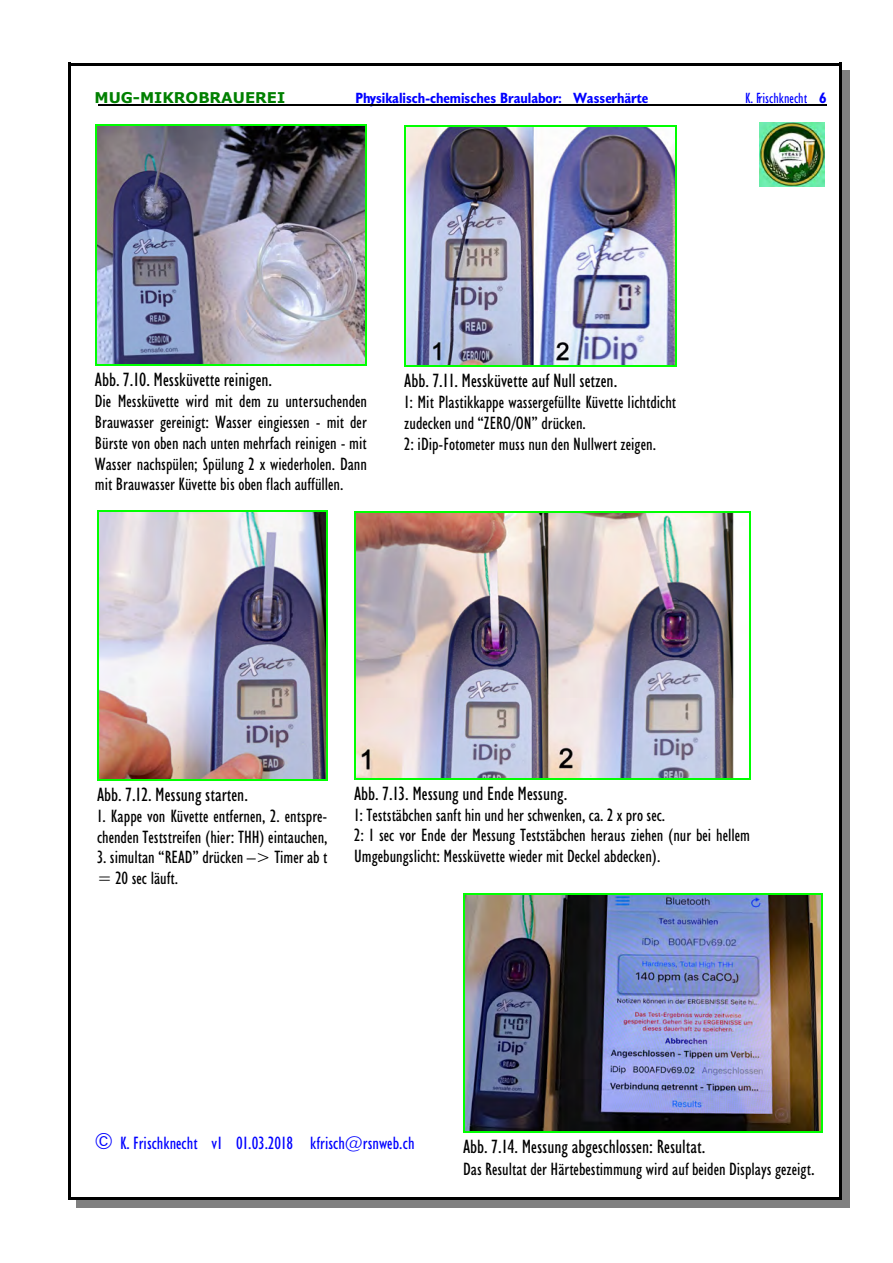
<style>
.page{position:relative;width:893px;height:1263px;background:#fff}
.page>*{position:absolute;margin:0;border:0;box-sizing:border-box;transform-origin:0 0}
.t1{font:condensed 19.5px "Humanist 521 BT";color:#000}
.t2{font:condensed 18px/20.9px "Humanist 521 BT";color:#000}
.t3{font:condensed 18px "Humanist 521 BT";color:#00f}
.t4{font:700 condensed 15px "Humanist 521 BT";color:#00f}
.t5{font:700 15px "Verdana";color:#008000}
.t6{font:condensed 15px "Humanist 521 BT";color:#00f}
.s1{font-weight:700}
.s2{font-size:22.5px}
.s3{font-size:19.5px}
</style>
<div class="page">
<hr style="left:68px;top:63px;width:3px;height:1137px;background:#000">
<hr style="left:839px;top:63px;width:3px;height:1137px;background:#000">
<hr style="left:68px;top:63px;width:773px;height:3px;background:#000">
<hr style="left:68px;top:1197px;width:773px;height:3px;background:#000">
<div style="left:842px;top:71px;width:7px;height:1137px;background:#808080"></div>
<div style="left:76px;top:1200px;width:773px;height:8px;background:#808080"></div>
<hr style="left:98px;top:105px;width:728px;height:1px;background:#000">
<img style="left:406px;top:126px;width:269px;height:239px">
<hr style="left:404px;top:125px;width:2px;height:241px;background:#0f0">
<hr style="left:675px;top:125px;width:1px;height:241px;background:#0f0">
<hr style="left:404px;top:125px;width:272px;height:1px;background:#0f0">
<hr style="left:404px;top:365px;width:272px;height:2px;background:#0f0">
<img style="left:96px;top:126px;width:270px;height:238px">
<hr style="left:95px;top:124px;width:1px;height:241px;background:#0f0">
<hr style="left:366px;top:124px;width:1px;height:241px;background:#0f0">
<hr style="left:95px;top:124px;width:272px;height:2px;background:#0f0">
<hr style="left:95px;top:364px;width:272px;height:2px;background:#0f0">
<img style="left:98px;top:511px;width:228px;height:268px">
<hr style="left:97px;top:510px;width:1px;height:270px;background:#0f0">
<hr style="left:326px;top:510px;width:1px;height:270px;background:#0f0">
<hr style="left:97px;top:510px;width:230px;height:1px;background:#0f0">
<hr style="left:97px;top:779px;width:230px;height:1px;background:#0f0">
<img style="left:356px;top:513px;width:378px;height:265px">
<hr style="left:354px;top:512px;width:1px;height:267px;background:#0f0">
<hr style="left:749px;top:512px;width:1px;height:267px;background:#0f0">
<hr style="left:354px;top:512px;width:396px;height:1px;background:#0f0">
<hr style="left:354px;top:778px;width:396px;height:1px;background:#0f0">
<img style="left:465px;top:894px;width:356px;height:237px">
<hr style="left:463px;top:893px;width:1px;height:239px;background:#0f0">
<hr style="left:821px;top:893px;width:2px;height:239px;background:#0f0">
<hr style="left:463px;top:893px;width:359px;height:1px;background:#0f0">
<hr style="left:463px;top:1131px;width:359px;height:1px;background:#0f0">
<img style="left:759px;top:123px;width:65px;height:63px">
<p class="t5" style="left:94px;top:91px;width:192px">MUG-MIKROBRAUEREI</p>
<p class="t4" style="left:355px;top:91px;width:294px">Physikalisch-chemisches Braulabor: Wasserhärte</p>
<p class="t6" style="left:745px;top:91px;width:83px">K. Frischknecht <span class="s1">6</span></p>
<p class="t1" style="left:95px;top:371px;width:179px">Abb. 7.10. Messküvette reinigen.</p>
<p class="t2" style="left:95px;top:392px;width:274px;text-align:justify">Die Messküvette wird mit dem zu untersuchenden Brauwasser gereinigt: Wasser eingiessen - mit der Bürste von oben nach unten mehrfach reinigen - mit Wasser nachspülen; Spülung 2 x wiederholen. Dann mit Brauwasser Küvette bis oben flach auffüllen.</p>
<p class="t1" style="left:404px;top:372px;width:214px">Abb. 7.11. Messküvette auf Null setzen.</p>
<p class="t2" style="left:404px;top:393px;width:273px">1: Mit Plastikkappe wassergefüllte Küvette lichtdicht zudecken und “ZERO/ON” drücken.<br>2: iDip-Fotometer muss nun den Nullwert zeigen.</p>
<p class="t1" style="left:97px;top:786px;width:152px">Abb. 7.12. Messung starten.</p>
<p class="t2" style="left:97px;top:806px;width:232px">1. Kappe von Küvette entfernen, 2. entspre&shy;chenden Teststreifen (hier: THH) eintauchen,</p>
<p class="t2" style="left:97px;top:848px;width:232px">3. simultan “READ” drücken –&gt; Timer ab t = 20 sec läuft.</p>
<p class="t1" style="left:354px;top:785px;width:215px">Abb. 7.13. Messung und Ende Messung.</p>
<p class="t2" style="left:354px;top:805px;width:397px">1: Teststäbchen sanft hin und her schwenken, ca. 2 x pro sec.<br>2: 1 sec vor Ende der Messung Teststäbchen heraus ziehen (nur bei hellem<br>Umgebungslicht: Messküvette wieder mit Deckel abdecken).</p>
<p class="t3" style="left:95px;top:1135px;width:322px"><span class="s2">©</span> K. Frischknecht v1 01.03.2018 kfrisch@rsnweb.ch</p>
<p class="t1" style="left:463px;top:1138px;width:244px">Abb. 7.14. Messung abgeschlossen: Resultat.</p>
<p class="t2" style="left:463px;top:1160px;width:353px">Das Resultat der Härtebestimmung wird auf beiden Displays gezeigt<span class="s3">.</span></p>
</div>
